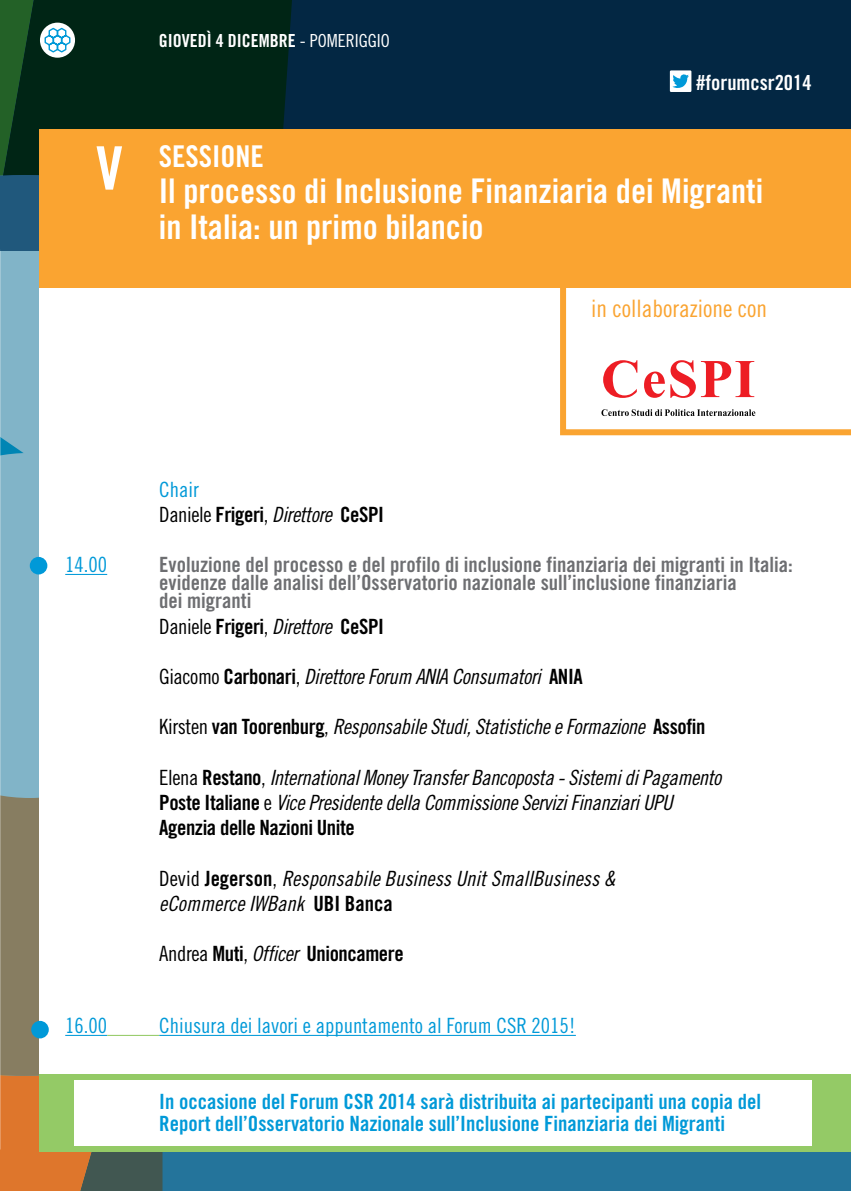
<style>
.page{position:relative;width:851px;height:1191px;background:#fff}
.page>*{position:absolute;margin:0;border:0;box-sizing:border-box;transform-origin:0 0}
.t1{font:60px "Trade Gothic Bold Cond Twenty";color:#fff}
.t2{font:34px/36px "Trade Gothic Bold Cond Twenty";color:#fff}
.t3{font:30px "Trade Gothic Bold Cond Twenty";color:#fff}
.t4{font:24px "Trade Gothic Cond Eighteen";color:#faa431}
.t5{font:21px/25.2px "Trade Gothic Cond Eighteen Obl";letter-spacing:-.02em;color:#000}
.t6{font:21px/18px "Trade Gothic Bold Cond Twenty";color:#6d6e71}
.t7{font:21px "Trade Gothic Bold Cond Twenty";color:#0099d8}
.t8{font:21px "Trade Gothic Bold Cond Twenty";letter-spacing:-.02em;color:#000}
.t9{font:21px/25.2px "Trade Gothic Cond Eighteen Obl";color:#000}
.t10{font:21px "Trade Gothic Cond Eighteen";color:#0099d8}
.t11{font:21px "Trade Gothic Cond Eighteen";color:#000}
.t12{font:20.8px "Trade Gothic Bold Cond Twenty";color:#fff}
.t13{font:18px "Trade Gothic Cond Eighteen";color:#fff}
.t14{font:18px "Trade Gothic Bold Cond Twenty";color:#fff}
.s1{font-family:"Trade Gothic Bold Cond Twenty"}
.s2{font-family:"Trade Gothic Cond Eighteen"}
.s3{font-family:"Trade Gothic Cond Eighteen Obl"}
</style>
<div class="page">
<div style="left:292px;top:1151px;width:558px;height:40px;background:#24749b"></div>
<svg style="left:0;top:1076px;width:222px;height:115px;background:#916f4c"></svg>
<div style="left:0;top:847px;width:40px;height:229px;background:#877d61"></div>
<svg style="left:0;top:266px;width:40px;height:581px;background:#81a8b3"></svg>
<div style="left:0;top:453px;width:40px;height:345px;background:#81b4c8"></div>
<svg style="left:152px;top:0;width:698px;height:129px;background:#022639"></svg>
<div style="left:30px;top:557px;width:17px;height:17px;background:#0099d8;border-radius:50%"></div>
<div style="left:40px;top:1074px;width:810px;height:77px;background:#94ca66"></div>
<div style="left:74px;top:1079px;width:737px;height:66px;background:#fff"></div>
<div style="left:31px;top:1020px;width:18px;height:18px;background:#0099d8;border-radius:50%"></div>
<div style="left:40px;top:129px;width:810px;height:159px;background:#faa431"></div>
<div style="left:669px;top:70px;width:22px;height:22px;background:#fff"></div>
<svg style="left:672px;top:74px;width:16px;height:14px"></svg>
<hr style="left:65px;top:574px;width:42px;height:1px;background:#0099d8">
<hr style="left:65px;top:1034px;width:42px;height:2px;background:#0099d8">
<hr style="left:107px;top:1034px;width:52px;height:2px;background:#94ca66">
<hr style="left:159px;top:1034px;width:416px;height:2px;background:#0099d8">
<svg style="left:0;top:0;width:152px;height:266px"></svg>
<svg style="left:560px;top:288px;width:290px;height:147px"></svg>
<h1 class="t1" style="left:96px;top:132px;width:28px">V</h1>
<p class="t14" style="left:159px;top:30px;width:9px">giov</p>
<p class="t14" style="left:190px;top:30px;width:47px">EDì 4 dice</p>
<p class="t13" style="left:259px;top:30px;width:130px"><span class="s1">mbre</span> - Pomeriggio</p>
<p class="t12" style="left:696px;top:70px;width:117px">#forumcsr2014</p>
<h3 class="t3" style="left:159px;top:138px;width:27px">Sessione</h3>
<h2 class="t2" style="left:159px;top:173px;width:605px">Il processo di Inclusione Finanziaria dei Migranti in Italia: un primo bilancio</h2>
<p class="t4" style="left:591px;top:294px;width:177px">in collaborazione con</p>
<p class="t10" style="left:159px;top:477px;width:41px">Chair</p>
<p class="t8" style="left:159px;top:501px;width:226px"><span class="s2">Daniele</span> Frigeri<span class="s2">,</span> <span class="s3">Direttore</span> CeSPI</p>
<p class="t10" style="left:65px;top:552px;width:43px">14.00</p>
<p class="t6" style="left:159px;top:555px;width:635px">Evoluzione del processo e del profilo di inclusione finanziaria dei migranti in Italia: evidenze dalle analisi dell’Osservatorio nazionale sull’inclusione finanziaria<br>dei migranti</p>
<p class="t8" style="left:159px;top:613px;width:226px"><span class="s2">Daniele</span> Frigeri<span class="s2">,</span> <span class="s3">Direttore</span> CeSPI</p>
<p class="t5" style="left:159px;top:663px;width:425px"><span class="s2">Giacomo</span> <span class="s1">Carbonari</span><span class="s2">,</span> Direttore Forum ANIA Consumatori <span class="s1">ANIA</span></p>
<p class="t5" style="left:159px;top:714px;width:547px"><span class="s2">Kirsten</span> <span class="s1">van Toorenburg</span><span class="s2">,</span> Responsabile Studi, Statistiche e Formazione <span class="s1">Assofin</span></p>
<p class="t5" style="left:159px;top:764px;width:563px"><span class="s2">Elena</span> <span class="s1">Restano</span><span class="s2">,</span> International Money Transfer Bancoposta - Sistemi di Pagamento<br><span class="s1">Poste Italiane</span> <span class="s2">e</span> Vice Presidente della Commissione Servizi Finanziari UPU</p>
<p class="t8" style="left:159px;top:815px;width:197px">Agenzia delle Nazioni Unite</p>
<p class="t9" style="left:159px;top:865px;width:457px"><span class="s2">Devid</span> <span class="s1">Jegerson</span><span class="s2">,</span> Responsabile Business Unit SmallBusiness &amp; eCommerce IWBank <span class="s1">UBI Banca</span></p>
<p class="t11" style="left:65px;top:941px;width:53px">A</p>
<p class="t8" style="left:168px;top:941px;width:237px"><span class="s2">ndrea</span> Muti<span class="s2">,</span> <span class="s3">Officer</span> Unioncamere</p>
<p class="t10" style="left:65px;top:1013px;width:43px">16.00</p>
<p class="t10" style="left:159px;top:1013px;width:418px">Chiusura dei lavori e appuntamento al Forum CSR 2015!</p>
<p class="t7" style="left:159px;top:1089px;width:603px">In occasione del Forum CSR 2014 sarà distribuita ai partecipanti una copia del</p>
<p class="t7" style="left:65px;top:1111px;width:53px">R</p>
<p class="t7" style="left:170px;top:1111px;width:556px">eport dell’Osservatorio Nazionale sull’Inclusione Finanziaria dei Migranti</p>
</div>
